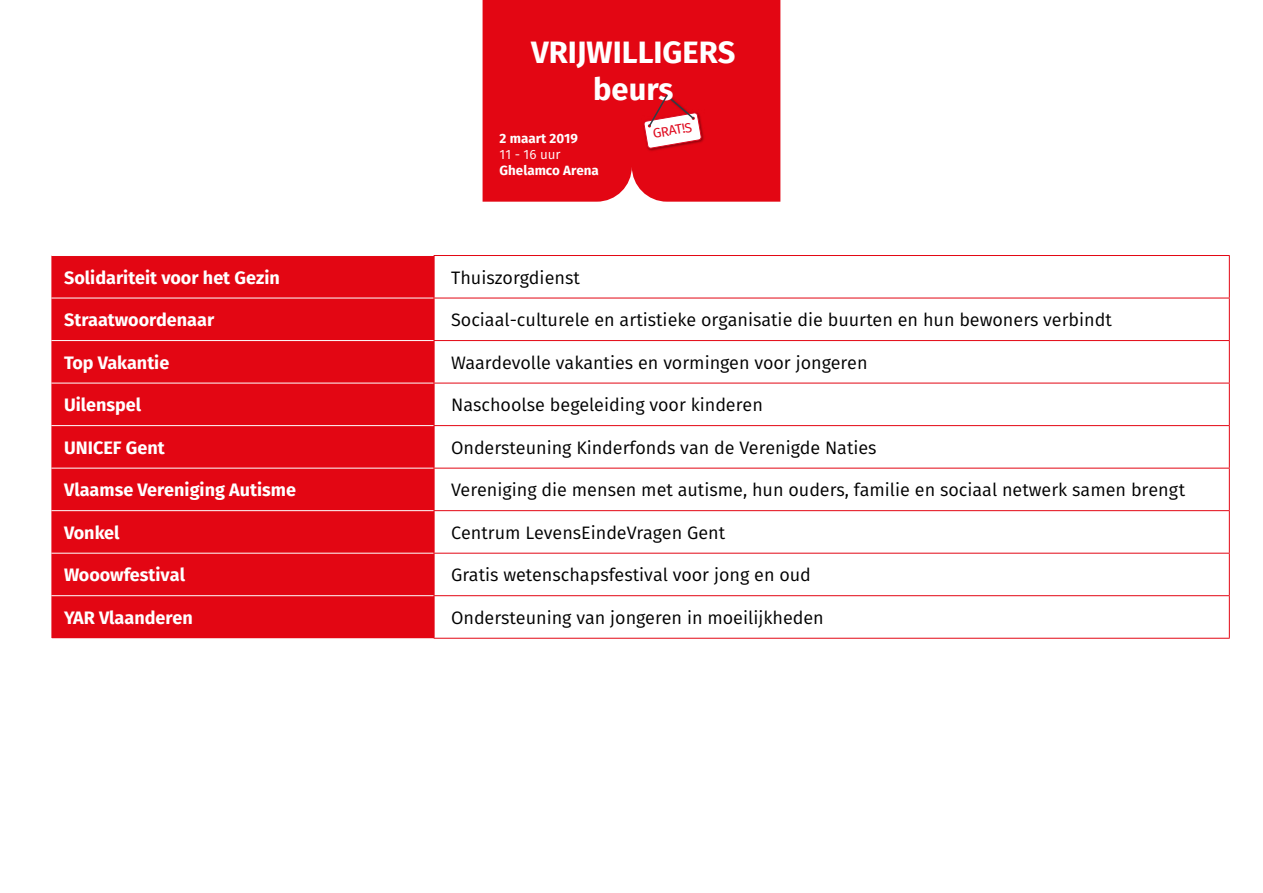
<style>
.page{position:relative;width:1263px;height:893px;background:#fff}
.page>*{position:absolute;margin:0;border:0;box-sizing:border-box;transform-origin:0 0}
.t1{font:700 30.9px/37px "Fira Sans";color:#fff;text-align:center}
.t2{font:18px "Fira Sans";color:#000}
.t3{font:700 18px "Fira Sans";color:#fff}
.t4{font:13.5px "Fira Sans";color:#df0a1f}
.t5{font:700 13.35px "Fira Sans";color:#fff}
.t6{font:13.35px "Fira Sans";color:#fff}
</style>
<div class="page">
<div style="left:51px;top:256px;width:383px;height:382px;background:#e30613"></div>
<svg style="left:435px;top:256px;width:794px;height:382px"></svg>
<hr style="left:51px;top:298px;width:383px;height:1px;background:#fff">
<hr style="left:51px;top:340px;width:383px;height:1px;background:#fff">
<hr style="left:51px;top:383px;width:383px;height:1px;background:#fff">
<hr style="left:51px;top:425px;width:383px;height:1px;background:#fff">
<hr style="left:51px;top:468px;width:383px;height:1px;background:#fff">
<hr style="left:51px;top:510px;width:383px;height:1px;background:#fff">
<hr style="left:51px;top:553px;width:383px;height:1px;background:#fff">
<hr style="left:51px;top:595px;width:383px;height:1px;background:#fff">
<hr style="left:434px;top:255px;width:796px;height:1px;background:#e30613">
<hr style="left:434px;top:256px;width:1px;height:42px;background:#e30613">
<hr style="left:1229px;top:256px;width:1px;height:42px;background:#e30613">
<hr style="left:434px;top:298px;width:796px;height:1px;background:#e30613">
<hr style="left:434px;top:298px;width:1px;height:42px;background:#e30613">
<hr style="left:1229px;top:298px;width:1px;height:42px;background:#e30613">
<hr style="left:434px;top:340px;width:796px;height:1px;background:#e30613">
<hr style="left:434px;top:341px;width:1px;height:42px;background:#e30613">
<hr style="left:1229px;top:341px;width:1px;height:42px;background:#e30613">
<hr style="left:434px;top:383px;width:796px;height:1px;background:#e30613">
<hr style="left:434px;top:383px;width:1px;height:42px;background:#e30613">
<hr style="left:1229px;top:383px;width:1px;height:42px;background:#e30613">
<hr style="left:434px;top:425px;width:796px;height:1px;background:#e30613">
<hr style="left:434px;top:426px;width:1px;height:42px;background:#e30613">
<hr style="left:1229px;top:426px;width:1px;height:42px;background:#e30613">
<hr style="left:434px;top:468px;width:796px;height:1px;background:#e30613">
<hr style="left:434px;top:468px;width:1px;height:42px;background:#e30613">
<hr style="left:1229px;top:468px;width:1px;height:42px;background:#e30613">
<hr style="left:434px;top:510px;width:796px;height:1px;background:#e30613">
<hr style="left:434px;top:511px;width:1px;height:42px;background:#e30613">
<hr style="left:1229px;top:511px;width:1px;height:42px;background:#e30613">
<hr style="left:434px;top:553px;width:796px;height:1px;background:#e30613">
<hr style="left:434px;top:554px;width:1px;height:41px;background:#e30613">
<hr style="left:1229px;top:554px;width:1px;height:41px;background:#e30613">
<hr style="left:434px;top:595px;width:796px;height:1px;background:#e30613">
<hr style="left:434px;top:596px;width:1px;height:42px;background:#e30613">
<hr style="left:1229px;top:596px;width:1px;height:42px;background:#e30613">
<hr style="left:434px;top:638px;width:796px;height:1px;background:#e30613">
<div style="left:483px;top:0;width:297px;height:202px;background:#e30613"></div>
<div style="left:529px;top:0;width:207px;height:166px;background:#e30613"></div>
<img style="left:648px;top:129px;width:56px;height:22px">
<svg style="left:643px;top:94px;width:59px;height:55px"></svg>
<h1 class="t1" style="left:531px;top:33px;width:206px">VRIJWILLIGERS beurs</h1>
<p class="t5" style="left:500px;top:129px;width:80px">2 maart 2019</p>
<p class="t6" style="left:500px;top:145px;width:63px">11 - 16 uur</p>
<p class="t5" style="left:500px;top:161px;width:101px">Ghelamco Arena</p>
<p class="t4" style="left:651px;top:124px;width:41px;rotate:-10deg">GRAT!S</p>
<p class="t3" style="left:64px;top:265px;width:217px">Solidariteit voor het Gezin</p>
<p class="t2" style="left:451px;top:265px;width:130px">Thuiszorgdienst</p>
<p class="t3" style="left:64px;top:307px;width:152px">Straatwoordenaar</p>
<p class="t2" style="left:451px;top:307px;width:662px">Sociaal-culturele en artistieke organisatie die buurten en hun bewoners verbindt</p>
<p class="t3" style="left:64px;top:350px;width:107px">Top Vakantie</p>
<p class="t2" style="left:451px;top:350px;width:418px">Waardevolle vakanties en vormingen voor jongeren</p>
<p class="t3" style="left:64px;top:392px;width:79px">Uilenspel</p>
<p class="t2" style="left:451px;top:392px;width:313px">Naschoolse begeleiding voor kinderen</p>
<p class="t3" style="left:64px;top:435px;width:102px">UNICEF Gent</p>
<p class="t2" style="left:451px;top:435px;width:427px">Ondersteuning Kinderfonds van de Verenigde Naties</p>
<p class="t3" style="left:64px;top:477px;width:233px">Vlaamse Vereniging Autisme</p>
<p class="t2" style="left:451px;top:477px;width:735px">Vereniging die mensen met autisme, hun ouders, familie en sociaal netwerk samen brengt</p>
<p class="t3" style="left:64px;top:520px;width:57px">Vonkel</p>
<p class="t2" style="left:451px;top:520px;width:275px">Centrum LevensEindeVragen Gent</p>
<p class="t3" style="left:64px;top:562px;width:122px">Wooowfestival</p>
<p class="t2" style="left:451px;top:562px;width:361px">Gratis wetenschapsfestival voor jong en oud</p>
<p class="t3" style="left:64px;top:605px;width:130px">YAR Vlaanderen</p>
<p class="t2" style="left:451px;top:605px;width:374px">Ondersteuning van jongeren in moeilijkheden</p>
</div>
